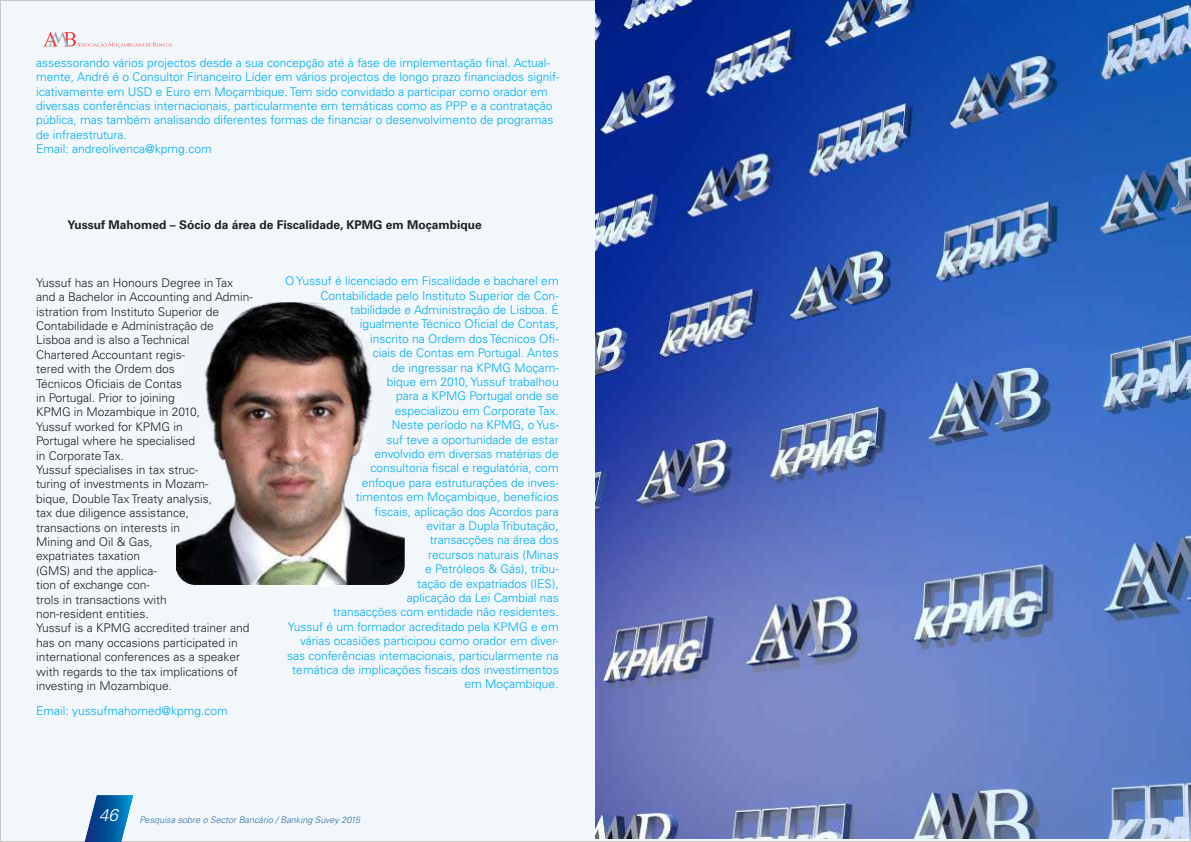
<style>
.page{position:relative;width:1191px;height:842px;background:#fff}
.page>*{position:absolute;margin:0;border:0;box-sizing:border-box;transform-origin:0 0}
.t1{font:italic 300 17px "Univers LT Std";color:#fff}
.t2{font:300 12px/14.4px "Univers LT Std";color:#00adef}
.t3{font:300 12px/14.4px "Univers LT Std";color:#221f1f}
.t4{font:700 12px "Univers LT Std";color:#221f1f}
.t5{font:italic 300 9px "Univers LT Std";color:#00468f}
</style>
<div class="page">
<div style="left:1px;top:0;width:1189px;height:841px;background:#f1f7fb"></div>
<img style="left:176px;top:302px;width:228px;height:284px">
<img style="left:84px;top:795px;width:50px;height:47px">
<img style="left:595px;top:0;width:596px;height:838px">
<p class="t2" style="left:36px;top:56px;width:525px">assessorando vários projectos desde a sua concepção até à fase de implementação final. Actual&shy;mente, André é o Consultor Financeiro Líder em vários projectos de longo prazo financiados signif&shy;icativamente em USD e Euro em Moçambique. Tem sido convidado a participar como orador em diversas conferências internacionais, particularmente em temáticas como as PPP e a contratação pública, mas também analisando diferentes formas de financiar o desenvolvimento de programas de infraestrutura.<br>Email: andreolivenca@kpmg.com</p>
<p class="t4" style="left:68px;top:218px;width:416px">Yussuf Mahomed – Sócio da área de Fiscalidade, KPMG em Moçambique</p>
<p class="t3" style="left:36px;top:276px;width:218px">Yussuf has an Honours Degree in Tax and a Bachelor in Accounting and Admin&shy;istration from Instituto Superior de<br>Contabilidade e Administração de<br>Lisboa and is also a Technical<br>Chartered Accountant regis-<br>tered with the Ordem dos<br>Técnicos Oficiais de Contas<br>in Portugal. Prior to joining<br>KPMG in Mozambique in 2010,<br>Yussuf worked for KPMG in<br>Portugal where he specialised<br>in Corporate Tax.<br>Yussuf specialises in tax struc-<br>turing of investments in Mozam-<br>bique, Double Tax Treaty analysis,<br>tax due diligence assistance, transactions on interests in<br>Mining and Oil &amp; Gas,<br>expatriates taxation<br>(GMS) and the applica-<br>tion of exchange con-<br>trols in transactions with<br>non-resident entities.<br>Yussuf is a KPMG accredited trainer and has on many occasions participated in international conferences as a speaker with regards to the tax implications of investing in Mozambique.</p>
<p class="t2" style="left:285px;top:274px;width:275px;text-align:right">O Yussuf é licenciado em Fiscalidade e bacharel em Contabilidade pelo Instituto Superior de Con&shy;tabilidade e Administração de Lisboa. É<br>igualmente Técnico Oficial de Contas,<br>inscrito na Ordem dos Técnicos Ofi-<br>ciais de Contas em Portugal. Antes<br>de ingressar na KPMG Moçam-<br>bique em 2010, Yussuf trabalhou<br>para a KPMG Portugal onde se<br>especializou em Corporate Tax.<br>Neste período na KPMG, o Yus-<br>suf teve a oportunidade de estar<br>envolvido em diversas matérias de<br>consultoria fiscal e regulatória, com<br>enfoque para estruturações de inves-<br>timentos em Moçambique, benefícios<br>fiscais, aplicação dos Acordos para<br>evitar a Dupla Tributação,<br>transacções na área dos<br>recursos naturais (Minas<br>e Petróleos &amp; Gás), tribu-<br>tação de expatriados (IES),<br>aplicação da Lei Cambial nas<br>transacções com entidade não residentes.<br>Yussuf é um formador acreditado pela KPMG e em várias ocasiões participou como orador em diver&shy;sas conferências internacionais, particularmente na temática de implicações fiscais dos investimentos em Moçambique.</p>
<p class="t2" style="left:36px;top:704px;width:193px">Email: yussufmahomed@kpmg.com</p>
<h1 class="t1" style="left:99px;top:806px;width:20px">46</h1>
<p class="t5" style="left:140px;top:816px;width:222px">Pesquisa sobre o Sector Bancário / Banking Suvey 2015</p>
</div>
